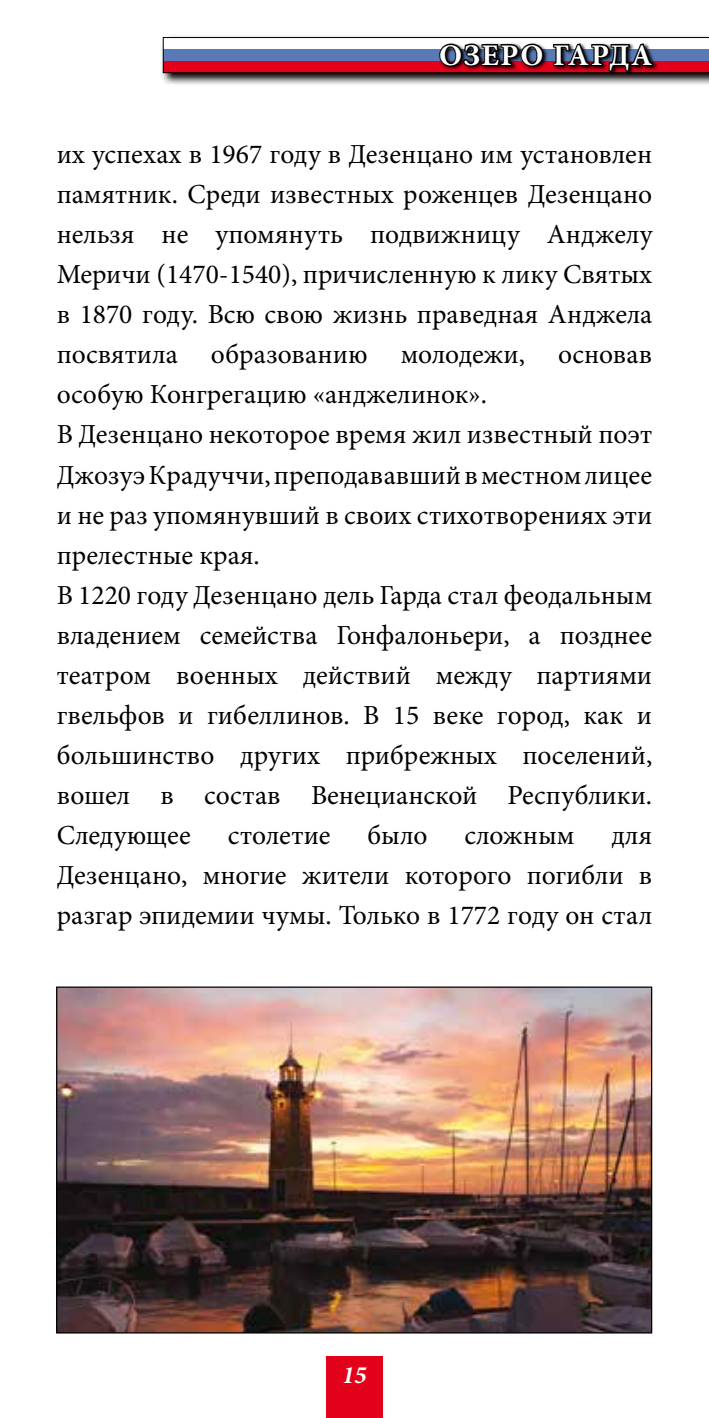
<style>
.page{position:relative;width:709px;height:1418px;background:#fff}
.page>*{position:absolute;margin:0;border:0;box-sizing:border-box;transform-origin:0 0}
.t1{font:700 30px "Minion Pro";letter-spacing:.05em;color:#fff}
.t2{font:27.5px/40px "Minion Pro";color:#000}
.t3{font:italic 700 25px "Minion Pro";color:#fff}
</style>
<div class="page">
<svg style="left:162px;top:37px;width:547px;height:48px;background:#919191"></svg>
<div style="left:438px;top:42px;width:220px;height:34px;background:#161616"></div>
<svg style="left:163px;top:36px;width:546px;height:37px"></svg>
<div style="left:326px;top:1356px;width:57px;height:61px;background:#e2001a"></div>
<img style="left:58px;top:988px;width:592px;height:343px">
<p class="t1" style="left:439px;top:34px;width:214px">ОЗЕРО ГАРДА</p>
<p class="t2" style="left:57px;top:135px;width:597px">их успехах в 1967 году в Дезенцано им установлен памятник. Среди известных роженцев Дезенцано нельзя не упомянуть подвижницу Анджелу Меричи (1470-1540), причисленную к лику Святых в 1870 году. Всю свою жизнь праведная Анджела посвятила образованию молодежи, основав особую Конгрегацию «анджелинок».<br>В Дезенцано некоторое время жил известный поэт Джозуэ Крадуччи, преподававший в местном лицее и не раз упомянувший в своих стихотворениях эти прелестные края.<br>В 1220 году Дезенцано дель Гарда стал феодальным владением семейства Гонфалоньери, а позднее театром военных действий между партиями гвельфов и гибеллинов. В 15 веке город, как и большинство других прибрежных поселений, вошел в состав Венецианской Республики.<br>Следующее</p>
<p class="t2" style="left:228px;top:815px;width:104px">столетие</p>
<p class="t2" style="left:367px;top:815px;width:62px">было</p>
<p class="t2" style="left:464px;top:815px;width:111px">сложным</p>
<p class="t2" style="left:57px;top:815px;width:597px;text-align:justify;text-indent:554px">для Дезенцано, многие жители которого погибли в разгар эпидемии чумы. Только в 1772 году он стал</p>
<p class="t3" style="left:342px;top:1357px;width:26px">15</p>
</div>
